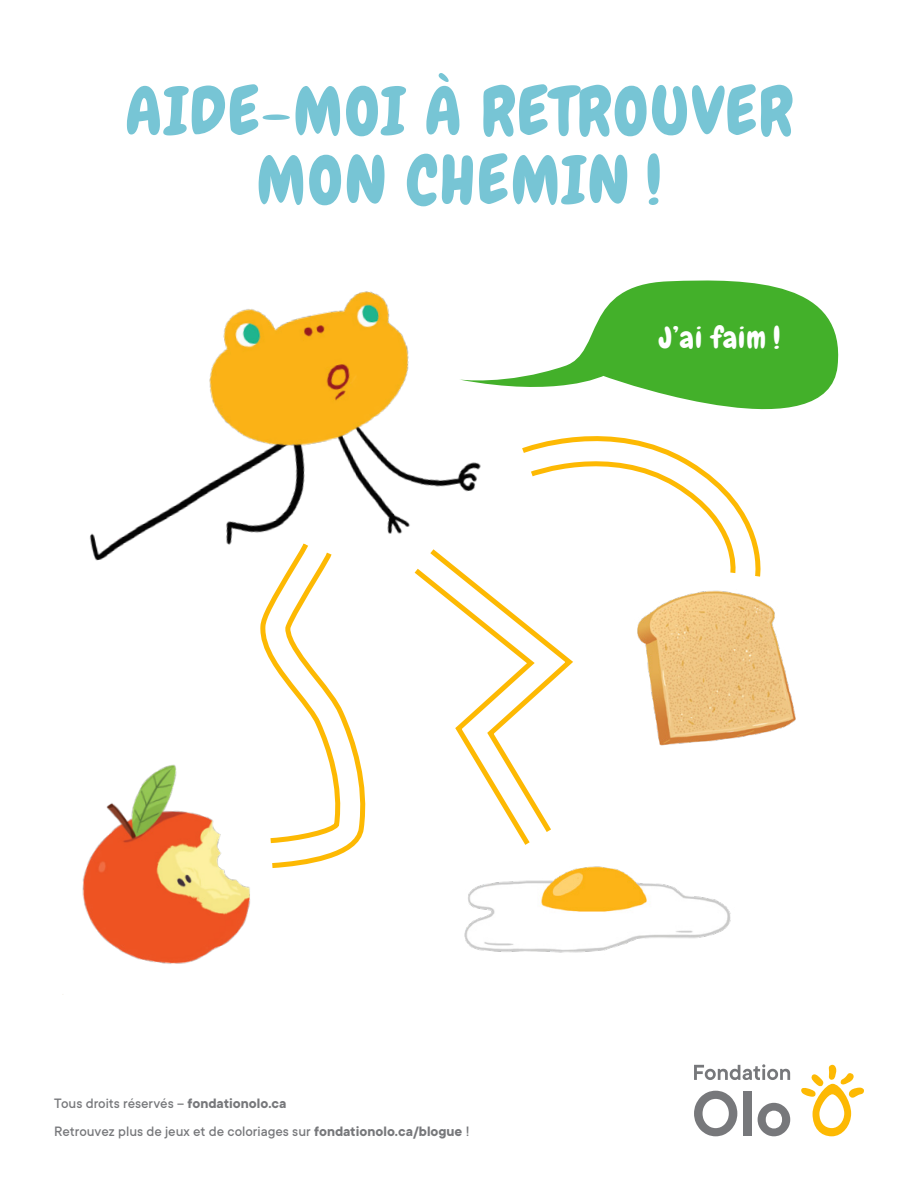
<style>
.page{position:relative;width:918px;height:1188px;background:#fff}
.page>*{position:absolute;margin:0;border:0;box-sizing:border-box;transform-origin:0 0}
.t1{font:66.45px/69px "Chewy";letter-spacing:.03em;color:#77c5d5;text-align:center}
.t2{font:30px "Chewy";letter-spacing:.03em;color:#fff}
.t3{font:500 15px/28.2px "TT Commons";color:#77787b}
.s1{font-weight:700}
</style>
<div class="page">
<img style="left:464px;top:866px;width:267px;height:87px">
<img style="left:773px;top:609px;width:23px;height:122px">
<img style="left:89px;top:309px;width:167px;height:252px">
<img style="left:62px;top:764px;width:188px;height:231px">
<svg style="left:460px;top:280px;width:379px;height:130px;fill:#43b02a"></svg>
<svg style="left:272px;top:846px;width:82px;height:22px"></svg>
<svg style="left:256px;top:291px;width:153px;height:555px"></svg>
<svg style="left:409px;top:436px;width:364px;height:409px"></svg>
<svg style="left:694px;top:1064px;width:96px;height:16px"></svg>
<svg style="left:694px;top:1091px;width:43px;height:45px"></svg>
<div style="left:743px;top:1091px;width:9px;height:45px;background:#77787b"></div>
<svg style="left:758px;top:1103px;width:32px;height:33px"></svg>
<svg style="left:801px;top:1065px;width:63px;height:71px"></svg>
<h1 class="t1" style="left:125px;top:77px;width:669px">AIDE-MOI À RETROUVER<br>MON CHEMIN !</h1>
<h2 class="t2" style="left:659px;top:318px;width:123px">J’ai faim !</h2>
<p class="t3" style="left:54px;top:1089px;width:417px">Tous droits réservés – <span class="s1">fondationolo.ca<br></span>Retrouvez plus de jeux et de coloriages sur <span class="s1">fondationolo.ca/blogue</span> !</p>
</div>
